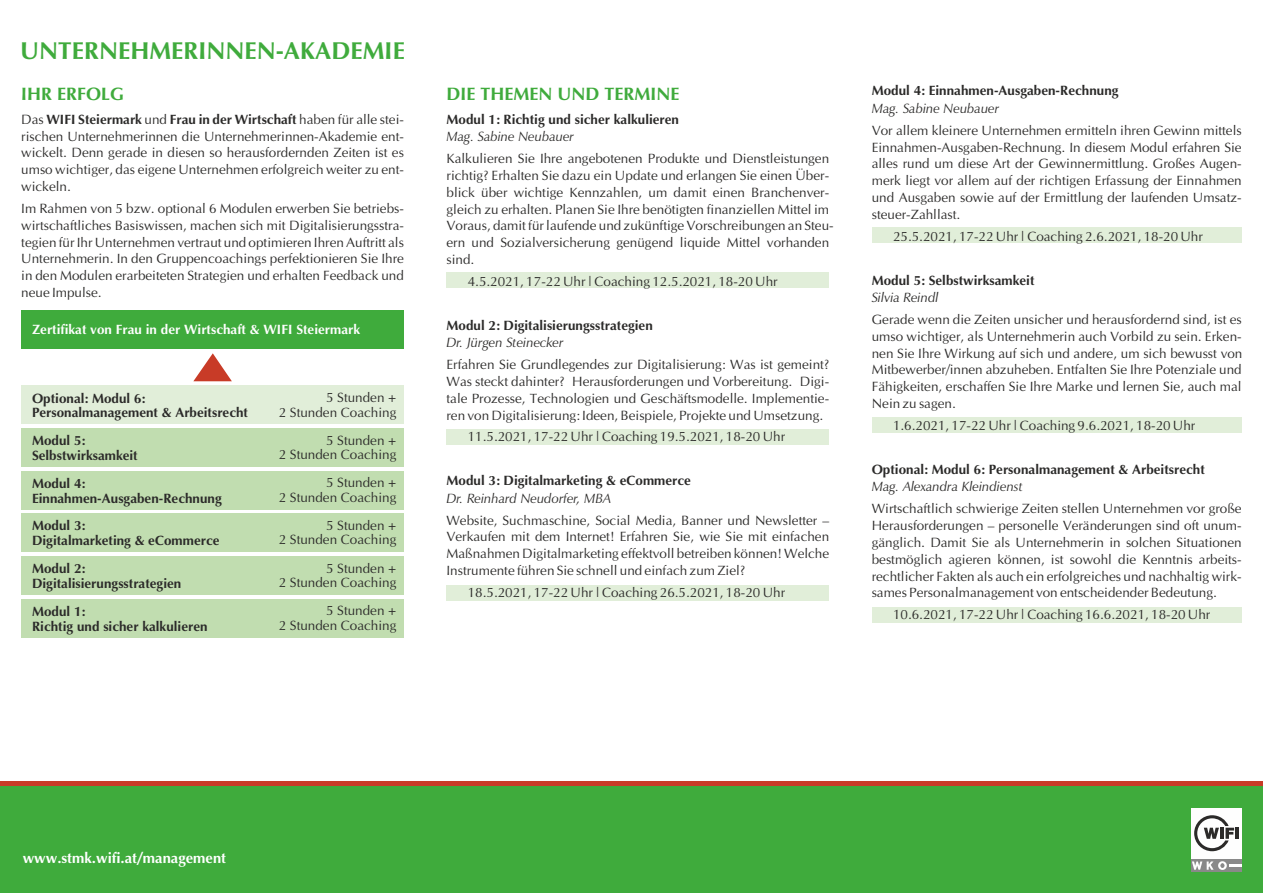
<style>
.page{position:relative;width:1263px;height:893px;background:#fff}
.page>*{position:absolute;margin:0;border:0;box-sizing:border-box;transform-origin:0 0}
.t1{font:700 24.45px "Optima";color:#3fab3c}
.t2{font:700 18px "Optima";color:#3fab3c}
.t3{font:700 14.85px "Optima";color:#fff}
.t4{font:13.5px/16.8px "Optima";color:#2b2a29;text-align:justify}
.t5{font:700 13.5px/14.9px "Optima";color:#2b2a29}
.t6{font:italic 13.5px "Zapf Humanist 601 BT";color:#2b2a29}
.t7{font:700 13.5px "Optima";color:#fefefe}
.s1{font-weight:700}
</style>
<div class="page">
<div style="left:872px;top:607px;width:370px;height:15px;background:#e1eed9"></div>
<div style="left:872px;top:417px;width:370px;height:16px;background:#e1eed9"></div>
<div style="left:872px;top:228px;width:370px;height:15px;background:#e1eed9"></div>
<div style="left:446px;top:585px;width:383px;height:15px;background:#e1eed9"></div>
<div style="left:446px;top:429px;width:383px;height:16px;background:#e1eed9"></div>
<div style="left:446px;top:272px;width:383px;height:16px;background:#e1eed9"></div>
<div style="left:412px;top:781px;width:426px;height:112px;background:#3fab3c"></div>
<div style="left:838px;top:781px;width:425px;height:112px;background:#3fab3c"></div>
<div style="left:838px;top:781px;width:425px;height:5px;background:#c83b27"></div>
<div style="left:412px;top:781px;width:426px;height:5px;background:#c83b27"></div>
<div style="left:0;top:781px;width:412px;height:112px;background:#3fab3c"></div>
<div style="left:1191px;top:808px;width:51px;height:50px;background:#fefefe"></div>
<svg style="left:1230px;top:864px;width:12px;height:4px"></svg>
<div style="left:1216px;top:860px;width:12px;height:12px;background:#898989"></div>
<div style="left:1204px;top:860px;width:12px;height:12px;background:#898989"></div>
<div style="left:1191px;top:860px;width:12px;height:12px;background:#898989"></div>
<hr style="left:1230px;top:860px;width:12px;height:4px;background:#898989">
<hr style="left:1230px;top:868px;width:12px;height:4px;background:#898989">
<hr style="left:1235px;top:828px;width:4px;height:11px;background:#2b2a29">
<svg style="left:1194px;top:815px;width:40px;height:36px"></svg>
<svg style="left:1192px;top:861px;width:35px;height:9px"></svg>
<div style="left:0;top:781px;width:412px;height:5px;background:#c83b27"></div>
<div style="left:21px;top:311px;width:383px;height:38px;background:#3fab3c"></div>
<svg style="left:193px;top:353px;width:39px;height:28px"></svg>
<div style="left:21px;top:386px;width:383px;height:38px;background:#e1eed9"></div>
<div style="left:21px;top:428px;width:383px;height:39px;background:#c1ddb0"></div>
<div style="left:21px;top:471px;width:383px;height:38px;background:#c1ddb0"></div>
<div style="left:21px;top:514px;width:383px;height:38px;background:#c1ddb0"></div>
<div style="left:21px;top:556px;width:383px;height:39px;background:#c1ddb0"></div>
<div style="left:21px;top:599px;width:383px;height:38px;background:#c1ddb0"></div>
<h1 class="t1" style="left:20px;top:38px;width:386px">UNTERNEHMERINNEN-AKADEMIE</h1>
<h2 class="t2" style="left:21px;top:84px;width:104px">IHR ERFOLG</h2>
<p class="t4" style="left:21px;top:111px;width:384px">Das <span class="s1">WIFI Steiermark</span> und <span class="s1">Frau in der Wirtschaft</span> haben für alle stei&shy;rischen Unternehmerinnen die Unternehmerinnen-Akademie ent&shy;wickelt. Denn gerade in diesen so herausfordernden Zeiten ist es umso wichtiger, das eigene Unternehmen erfolgreich weiter zu ent&shy;wickeln.</p>
<p class="t4" style="left:21px;top:200px;width:384px">Im Rahmen von 5 bzw. optional 6 Modulen erwerben Sie betriebs&shy;wirtschaftliches Basiswissen, machen sich mit Digitalisierungsstra&shy;tegien für Ihr Unternehmen vertraut und optimieren Ihren Auftritt als Unternehmerin. In den Gruppencoachings perfektionieren Sie Ihre in den Modulen erarbeiteten Strategien und erhalten Feedback und neue Impulse.</p>
<p class="t7" style="left:32px;top:322px;width:330px">Zertifikat von Frau in der Wirtschaft &amp; WIFI Steiermark</p>
<p class="t4" style="left:279px;top:391px;width:119px;line-height:14.4px;text-align:right">5 Stunden +<br>2 Stunden Coaching</p>
<p class="t5" style="left:32px;top:391px;width:218px">Optional: Modul 6:<br>Personalmanagement &amp; Arbeitsrecht</p>
<p class="t5" style="left:32px;top:434px;width:107px">Modul 5:<br>Selbstwirksamkeit</p>
<p class="t4" style="left:279px;top:433px;width:119px;line-height:14.4px;text-align:right">5 Stunden +<br>2 Stunden Coaching</p>
<p class="t5" style="left:32px;top:476px;width:191px">Modul 4:<br>Einnahmen-Ausgaben-Rechnung</p>
<p class="t4" style="left:279px;top:476px;width:119px;line-height:14.4px;text-align:right">5 Stunden +<br>2 Stunden Coaching</p>
<p class="t5" style="left:32px;top:519px;width:189px">Modul 3:<br>Digitalmarketing &amp; eCommerce</p>
<p class="t4" style="left:279px;top:519px;width:119px;line-height:14.4px;text-align:right">5 Stunden +<br>2 Stunden Coaching</p>
<p class="t5" style="left:32px;top:562px;width:151px">Modul 2:<br>Digitalisierungsstrategien</p>
<p class="t4" style="left:279px;top:561px;width:119px;line-height:14.4px;text-align:right">5 Stunden +<br>2 Stunden Coaching</p>
<p class="t5" style="left:32px;top:604px;width:177px">Modul 1:<br>Richtig und sicher kalkulieren</p>
<p class="t4" style="left:279px;top:604px;width:119px;line-height:14.4px;text-align:right">5 Stunden +<br>2 Stunden Coaching</p>
<h2 class="t2" style="left:446px;top:84px;width:235px">DIE THEMEN UND TERMINE</h2>
<p class="t5" style="left:446px;top:112px;width:234px">Modul 1: Richtig und sicher kalkulieren</p>
<p class="t6" style="left:446px;top:131px;width:129px">Mag. Sabine Neubauer</p>
<p class="t4" style="left:446px;top:150px;width:389px;text-align:left">Kalkulieren Sie Ihre angebotenen Produkte und Dienstleistungen richtig? Erhalten Sie dazu ein Update und erlangen Sie einen Über&shy;blick über wichtige Kennzahlen, um damit einen Branchenver&shy;gleich zu erhalten. Planen Sie Ihre benötigten finanziellen Mittel im Voraus, damit für laufende und zukünftige Vorschreibungen an Steu&shy;ern und Sozialversicherung genügend liquide Mittel vorhanden sind.</p>
<p class="t4" style="left:468px;top:273px;width:311px">4.5.2021, 17-22 Uhr | Coaching 12.5.2021, 18-20 Uhr</p>
<p class="t5" style="left:446px;top:318px;width:208px">Modul 2: Digitalisierungsstrategien</p>
<p class="t6" style="left:446px;top:337px;width:119px">Dr. Jürgen Steinecker</p>
<p class="t4" style="left:446px;top:357px;width:384px">Erfahren Sie Grundlegendes zur Digitalisierung: Was ist gemeint?<br>Was steckt dahinter? Herausforderungen und Vorbereitung. Digi&shy;tale Prozesse, Technologien und Geschäftsmodelle. Implementie&shy;ren von Digitalisierung: Ideen, Beispiele, Projekte und Umsetzung.</p>
<p class="t4" style="left:468px;top:429px;width:319px">11.5.2021, 17-22 Uhr | Coaching 19.5.2021, 18-20 Uhr</p>
<p class="t5" style="left:446px;top:474px;width:246px">Modul 3: Digitalmarketing &amp; eCommerce</p>
<p class="t6" style="left:446px;top:492px;width:166px">Dr. Reinhard Neudorfer, MBA</p>
<p class="t4" style="left:446px;top:512px;width:384px">Website, Suchmaschine, Social Media, Banner und Newsletter – Verkaufen mit dem Internet! Erfahren Sie, wie Sie mit einfachen Maßnahmen Digitalmarketing effektvoll betreiben können! Welche Instrumente führen Sie schnell und einfach zum Ziel?</p>
<p class="t4" style="left:468px;top:584px;width:319px">18.5.2021, 17-22 Uhr | Coaching 26.5.2021, 18-20 Uhr</p>
<p class="t5" style="left:872px;top:84px;width:248px">Modul 4: Einnahmen-Ausgaben-Rechnung</p>
<p class="t6" style="left:872px;top:102px;width:129px">Mag. Sabine Neubauer</p>
<p class="t4" style="left:872px;top:122px;width:371px">Vor allem kleinere Unternehmen ermitteln ihren Gewinn mittels Einnahmen-Ausgaben-Rechnung. In diesem Modul erfahren Sie alles rund um diese Art der Gewinnermittlung. Großes Augen&shy;merk liegt vor allem auf der richtigen Erfassung der Einnahmen und Ausgaben sowie auf der Ermittlung der laufenden Umsatz&shy;steuer-Zahllast.</p>
<p class="t4" style="left:893px;top:228px;width:311px">25.5.2021, 17-22 Uhr | Coaching 2.6.2021, 18-20 Uhr</p>
<p class="t5" style="left:872px;top:273px;width:164px">Modul 5: Selbstwirksamkeit</p>
<p class="t6" style="left:872px;top:292px;width:68px">Silvia Reindl</p>
<p class="t4" style="left:872px;top:311px;width:372px">Gerade wenn die Zeiten unsicher und herausfordernd sind, ist es umso wichtiger, als Unternehmerin auch Vorbild zu sein. Erken&shy;nen Sie Ihre Wirkung auf sich und andere, um sich bewusst von Mitbewerber/innen abzuheben. Entfalten Sie Ihre Potenziale und Fähigkeiten, erschaffen Sie Ihre Marke und lernen Sie, auch mal Nein zu sagen.</p>
<p class="t4" style="left:893px;top:417px;width:304px">1.6.2021, 17-22 Uhr | Coaching 9.6.2021, 18-20 Uhr</p>
<p class="t5" style="left:872px;top:462px;width:335px">Optional: Modul 6: Personalmanagement &amp; Arbeitsrecht</p>
<p class="t6" style="left:872px;top:481px;width:153px">Mag. Alexandra Kleindienst</p>
<p class="t4" style="left:872px;top:501px;width:371px">Wirtschaftlich schwierige Zeiten stellen Unternehmen vor große Herausforderungen – personelle Veränderungen sind oft unum&shy;gänglich. Damit Sie als Unternehmerin in solchen Situationen bestmöglich agieren können, ist sowohl die Kenntnis arbeits&shy;rechtlicher Fakten als auch ein erfolgreiches und nachhaltig wirk&shy;sames Personalmanagement von entscheidender Bedeutung.</p>
<p class="t4" style="left:893px;top:607px;width:319px">10.6.2021, 17-22 Uhr | Coaching 16.6.2021, 18-20 Uhr</p>
<p class="t3" style="left:23px;top:850px;width:205px">www.stmk.wifi.at/management</p>
</div>
